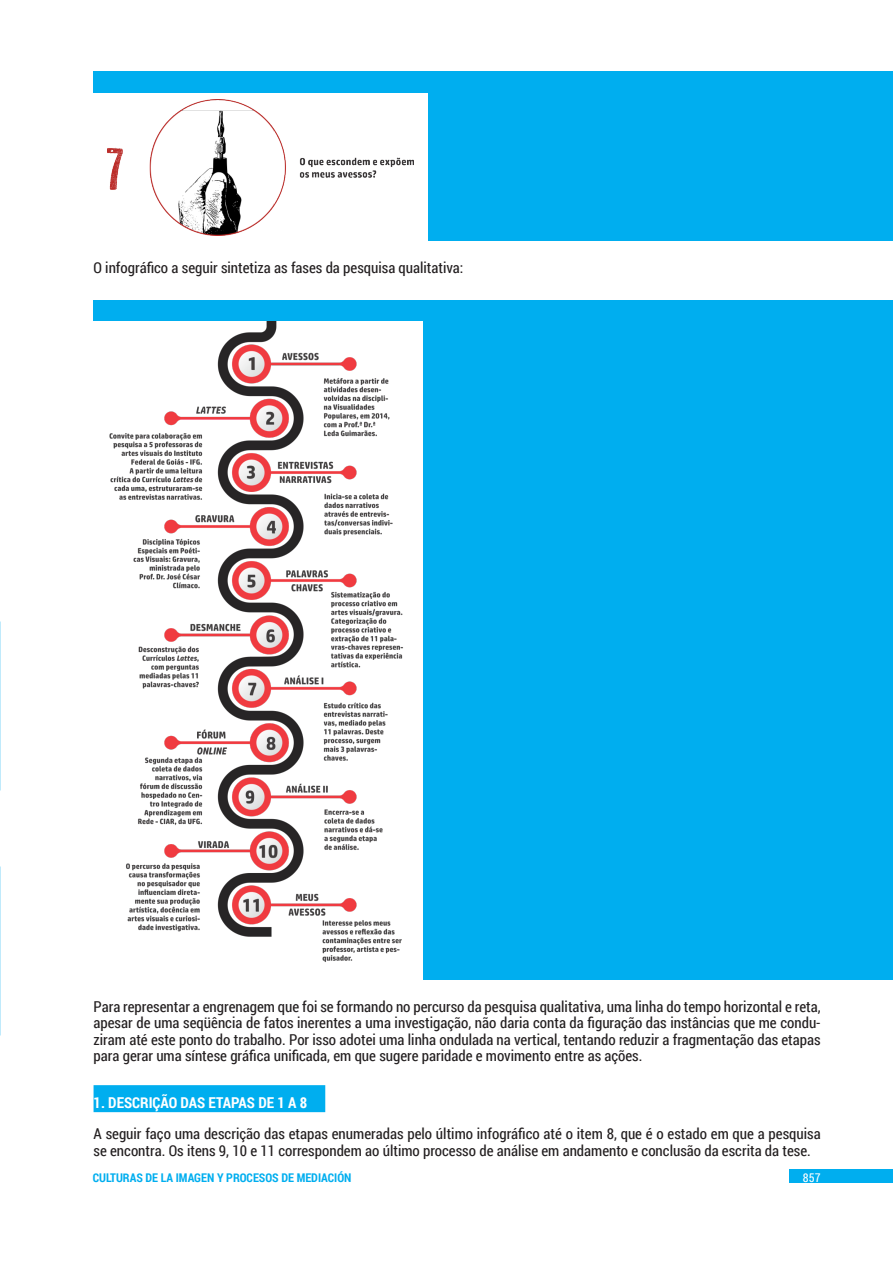
<style>
.page{position:relative;width:893px;height:1263px;background:#fff}
.page>*{position:absolute;margin:0;border:0;box-sizing:border-box;transform-origin:0 0}
.Normal_CV{font:15px/16.5px "Roboto Condensed";color:#231f20;text-align:justify}
.Sección_CV{font:700 15px "Roboto Condensed";color:#fff}
.t1{font:700 12px "Roboto Condensed";color:#00aeef}
.t2{font:12px "Roboto Condensed";color:#fff}
</style>
<div class="page">
<div style="left:789px;top:1169px;width:104px;height:14px;background:#00aeef"></div>
<div style="left:94px;top:72px;width:799px;height:169px;background:#00aeef"></div>
<div style="left:94px;top:300px;width:799px;height:680px;background:#00aeef"></div>
<div style="left:94px;top:1085px;width:231px;height:27px;background:#00aeef"></div>
<div style="left:94px;top:93px;width:334px;height:148px;background:#fff"></div>
<img style="left:108px;top:99px;width:306px;height:136px">
<div style="left:94px;top:321px;width:329px;height:659px;background:#fff"></div>
<img style="left:110px;top:321px;width:293px;height:641px">
<p class="Normal_CV" style="left:94px;top:259px;width:371px">O infográfico a seguir sintetiza as fases da pesquisa qualitativa:</p>
<p class="Normal_CV" style="left:94px;top:997px;width:729px">Para representar a engrenagem que foi se formando no percurso da pesquisa qualitativa, uma linha do tempo horizontal e reta, apesar de uma seqüência de fatos inerentes a uma investigação, não daria conta da figuração das instâncias que me condu&shy;ziram até este ponto do trabalho. Por isso adotei uma linha ondulada na vertical, tentando reduzir a fragmentação das etapas para gerar uma síntese gráfica unificada, em que sugere paridade e movimento entre as ações.</p>
<p class="Sección_CV" style="left:94px;top:1092px;width:215px">1. DESCRIÇÃO DAS ETAPAS DE 1 A 8</p>
<p class="Normal_CV" style="left:94px;top:1125px;width:729px">A seguir faço uma descrição das etapas enumeradas pelo último infográfico até o item 8, que é o estado em que a pesquisa se encontra. Os itens 9, 10 e 11 correspondem ao último processo de análise em andamento e conclusão da escrita da tese.</p>
<p class="t1" style="left:93px;top:1169px;width:260px">CULTURAS DE LA IMAGEN Y PROCESOS DE MEDIACIÓN</p>
<p class="t2" style="left:803px;top:1169px;width:19px">857</p>
</div>
